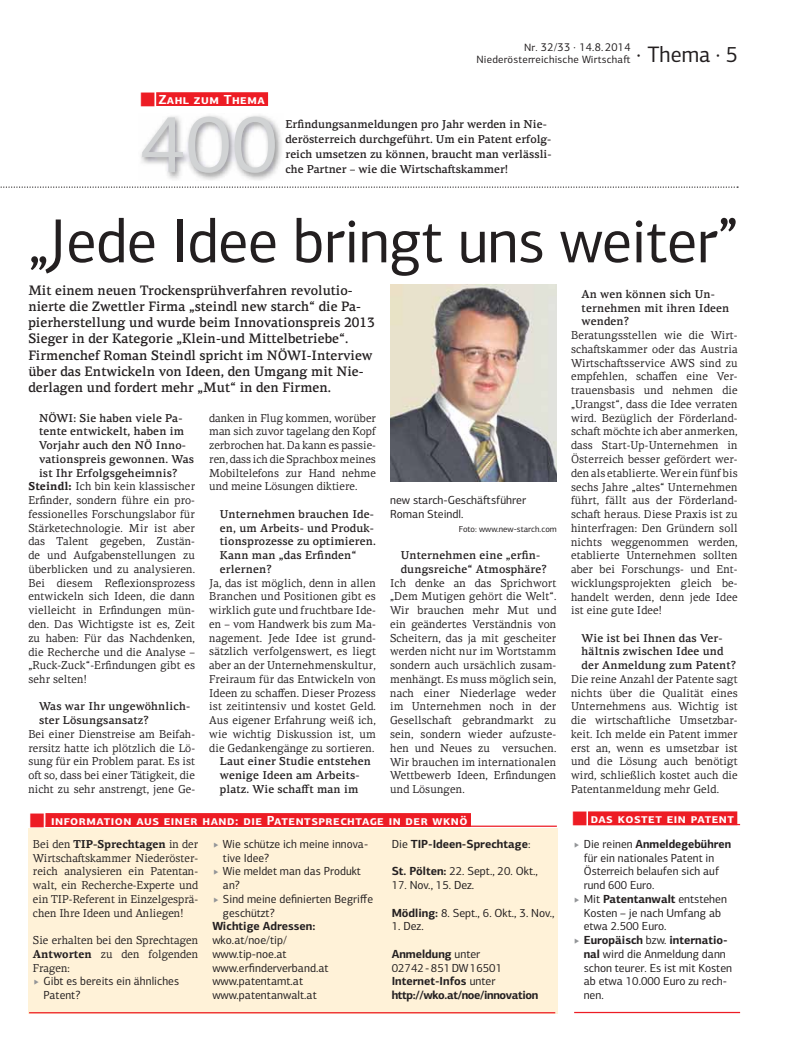
<style>
.page{position:relative;width:798px;height:1063px;background:#fff}
.page>*{position:absolute;margin:0;border:0;box-sizing:border-box;transform-origin:0 0}
.t1{font:82.5px "PF Centro Sans Pro";color:#d1d3d4}
.t2{font:62.5px "PF Centro Sans Pro";letter-spacing:-.01em;color:#231f20;scale:.96 1}
.t3{font:22.5px "PF Centro Sans Pro";color:#231f20;scale:.96 1}
.t4{font:500 13.75px/16.2px "PF Centro Serif Pro";color:#231f20;scale:.96 1}
.t5{font:700 13.12px "PF Centro Sans Pro";letter-spacing:.04em;color:#fff}
.t6{font:11.75px/13.8px "PF Centro Sans Pro";color:#231f20;scale:.96 1}
.t7{font:700 11.75px/13.8px "PF Centro Sans Pro";color:#231f20}
.t8{font:11.75px/13.8px "PF Centro Sans Pro";color:#231f20}
.t9{font:11.75px/13.8px "PF Centro Sans Pro";letter-spacing:.035em;color:#231f20}
.t10{font:11.5px/13.8px "PF Centro Serif Pro";letter-spacing:.01em;color:#231f20;text-align:justify;scale:.96 1}
.t11{font:500 11.5px/13.8px "PF Centro Serif Pro";letter-spacing:.01em;color:#231f20}
.t12{font:11.5px "PF Centro Sans Pro";letter-spacing:.02em;color:#231f20;scale:.96 1}
.t13{font:10.62px "PF Centro Sans Pro";letter-spacing:.02em;color:#231f20}
.t14{font:8.75px "PF Centro Sans Pro";color:#231f20}
.s1{font-size:10.62px}
.s2{font-weight:700}
.s3{font-weight:400}
</style>
<div class="page">
<svg style="left:0;top:187px;width:737px;height:1px"></svg>
<div style="left:28px;top:828px;width:530px;height:185px;background:#fff2d8"></div>
<div style="left:45px;top:813px;width:426px;height:14px;background:#ed1c24"></div>
<hr style="left:45px;top:826px;width:511px;height:1px;background:#ed1c24">
<hr style="left:29px;top:1012px;width:526px;height:1px;background:#ed1c24">
<hr style="left:574px;top:1012px;width:165px;height:1px;background:#ed1c24">
<div style="left:587px;top:811px;width:150px;height:14px;background:#ed1c24"></div>
<hr style="left:587px;top:824px;width:152px;height:1px;background:#ed1c24">
<img style="left:141px;top:115px;width:141px;height:65px">
<div style="left:156px;top:92px;width:112px;height:14px;background:#ed1c24"></div>
<img style="left:390px;top:284px;width:166px;height:197px">
<svg style="left:587px;top:811px;width:25px;height:15px"></svg>
<p class="t12" style="left:524px;top:43px;width:112px"><span class="s1">Nr.</span> 32/33 · 14.8. 2014</p>
<p class="t13" style="left:476px;top:55px;width:155px">Niederösterreichische Wirtscha-</p>
<h3 class="t3" style="left:636px;top:46px;width:107px">· Thema · 5</h3>
<p class="t5" style="left:159px;top:95px;width:107px">Zahl zum Thema</p>
<h1 class="t1" style="left:139px;top:113px;width:140px">400</h1>
<p class="t11" style="left:285px;top:117px;width:267px;line-height:15px">Erfindungsanmeldungen pro Jahr werden in Nie&shy;derösterreich durchgeführt. Um ein Patent erfolg&shy;reich umsetzen zu können, braucht man verlässli&shy;che Partner – wie die Wirtscha-skammer!</p>
<h2 class="t2" style="left:28px;top:218px;width:740px">„Jede Idee bringt uns weiter”</h2>
<p class="t4" style="left:28px;top:283px;width:362px">Mit einem neuen Trockensprühverfahren revolutio&shy;nierte die Zwettler Firma „steindl new starch“ die Pa&shy;pierherstellung und wurde beim Innovationspreis 2013<br>Sieger in der Kategorie „Klein-und Mittelbetriebe“.<br>Firmenchef Roman Steindl spricht im NÖWI-Interview über das Entwickeln von Ideen, den Umgang mit Nie&shy;derlagen und fordert mehr „Mut“ in den Firmen.</p>
<p class="t11" style="left:39px;top:412px;width:145px">NÖWI: Sie haben viele Pa-</p>
<p class="t11" style="left:39px;top:426px;width:147px">tente entwickelt, haben im</p>
<p class="t11" style="left:39px;top:440px;width:148px">Vorjahr auch den NÖ Inno-</p>
<p class="t11" style="left:39px;top:453px;width:157px">vationspreis gewonnen. Was</p>
<p class="t11" style="left:39px;top:467px;width:140px">ist Ihr Erfolgsgeheimnis?</p>
<p class="t10" style="left:28px;top:481px;width:175px"><span class="s2">Steindl:</span> Ich bin kein klassischer</p>
<p class="t10" style="left:28px;top:495px;width:175px">Erfinder, sondern führe ein pro-</p>
<p class="t10" style="left:28px;top:508px;width:175px">fessionelles Forschungslabor für</p>
<p class="t10" style="left:28px;top:522px;width:175px">Stärketechnologie. Mir ist aber</p>
<p class="t10" style="left:28px;top:536px;width:175px">das Talent gegeben, Zustän-</p>
<p class="t10" style="left:28px;top:550px;width:175px">de und Aufgabenstellungen zu</p>
<p class="t10" style="left:28px;top:563px;width:175px">überblicken und zu analysieren.</p>
<p class="t10" style="left:28px;top:577px;width:175px">Bei diesem Reflexionsprozess</p>
<p class="t10" style="left:28px;top:591px;width:175px">entwickeln sich Ideen, die dann</p>
<p class="t10" style="left:28px;top:605px;width:175px">vielleicht in Erfindungen mün-</p>
<p class="t10" style="left:28px;top:618px;width:175px">den. Das Wichtigste ist es, Zeit</p>
<p class="t10" style="left:28px;top:632px;width:175px">zu haben: Für das Nachdenken,</p>
<p class="t10" style="left:28px;top:646px;width:175px">die Recherche und die Analyse –</p>
<p class="t10" style="left:28px;top:660px;width:175px">„Ruck-Zuck“-Erfindungen gibt es</p>
<p class="t10" style="left:28px;top:673px;width:62px">sehr selten!</p>
<p class="t11" style="left:39px;top:701px;width:153px">Was war Ihr ungewöhnlich&shy;ster Lösungsansatz?</p>
<p class="t10" style="left:28px;top:728px;width:175px">Bei einer Dienstreise am Beifah&shy;rersitz hatte ich plötzlich die Lö&shy;sung für ein Problem parat. Es ist o- so, dass bei einer Tätigkeit, die nicht zu sehr anstrengt, jene Ge-</p>
<p class="t10" style="left:209px;top:412px;width:175px">danken in Flug kommen, worüber man sich zuvor tagelang den Kopf zerbrochen hat. Da kann es passie&shy;ren, dass ich die Sprachbox meines Mobiltelefons zur Hand nehme und meine Lösungen diktiere.</p>
<p class="t11" style="left:220px;top:508px;width:157px">Unternehmen brauchen Ide&shy;en, um Arbeits- und Produk&shy;tionsprozesse zu optimieren.<br>Kann man „das Erfinden“ erlernen?</p>
<p class="t10" style="left:209px;top:577px;width:175px">Ja, das ist möglich, denn in allen Branchen und Positionen gibt es wirklich gute und fruchtbare Ide&shy;en – vom Handwerk bis zum Ma&shy;nagement. Jede Idee ist grund&shy;sätzlich verfolgenswert, es liegt aber an der Unternehmenskultur, Freiraum für das Entwickeln von Ideen zu schaffen. Dieser Prozess ist zeitintensiv und kostet Geld.<br>Aus eigener Erfahrung weiß ich, wie wichtig Diskussion ist, um die Gedankengänge zu sortieren.</p>
<p class="t11" style="left:220px;top:756px;width:153px">Laut einer Studie entstehen wenige Ideen am Arbeits&shy;platz. Wie schafft man im</p>
<p class="t8" style="left:390px;top:495px;width:137px">new starch-Geschä-sführer<br>Roman Steindl.</p>
<p class="t14" style="left:458px;top:525px;width:99px">Foto: www.new-starch.com</p>
<p class="t11" style="left:400px;top:550px;width:147px">Unternehmen eine „erfin&shy;dungsreiche“ Atmosphäre?</p>
<p class="t10" style="left:390px;top:577px;width:175px">Ich denke an das Sprichwort „Dem Mutigen gehört die Welt“.<br>Wir brauchen mehr Mut und ein geändertes Verständnis von Scheitern, das ja mit gescheiter werden nicht nur im Wortstamm sondern auch ursächlich zusam&shy;menhängt. Es muss möglich sein, nach einer Niederlage weder im Unternehmen noch in der Gesellscha- gebrandmarkt zu sein, sondern wieder aufzuste&shy;hen und Neues zu versuchen.<br>Wir brauchen im internationalen Wettbewerb Ideen, Erfindungen und Lösungen.</p>
<p class="t5" style="left:51px;top:816px;width:418px">information aus einer hand: die Patentsprechtage in der wknö</p>
<p class="t10" style="left:33px;top:838px;width:173px">Bei den <span class="s2">TIP-Sprechtagen</span> in der Wirtscha-skammer Niederöster&shy;reich analysieren ein Patentan&shy;walt, ein Recherche-Experte und ein TIP-Referent in Einzelgesprä&shy;chen Ihre Ideen und Anliegen!</p>
<p class="t10" style="left:33px;top:935px;width:173px">Sie erhalten bei den Sprechtagen <span class="s2">Antworten</span> zu den folgenden Fragen:</p>
<p class="t6" style="left:44px;top:976px;width:142px">Gibt es bereits ein ähnliches<br>Patent?</p>
<p class="t6" style="left:223px;top:838px;width:158px">Wie schütze ich meine innova&shy;tive Idee?<br>Wie meldet man das Produkt an?<br>Sind meine definierten Begriffe geschützt?</p>
<p class="t7" style="left:212px;top:921px;width:104px">Wichtige Adressen:</p>
<p class="t9" style="left:212px;top:935px;width:118px">wko.at/noe/tip/ www.tip-noe.at www.erfinderverband.at www.patentamt.at www.patentanwalt.at</p>
<p class="t7" style="left:391px;top:838px;width:140px"><span class="s3">Die</span> TIP-Ideen-Sprechtage<span class="s3">:</span></p>
<p class="t8" style="left:391px;top:866px;width:148px"><span class="s2">St. Pölten:</span> 22. Sept., 20. Okt.,</p>
<p class="t8" style="left:391px;top:880px;width:84px">17. Nov., 15. Dez.</p>
<p class="t8" style="left:391px;top:907px;width:164px"><span class="s2">Mödling:</span> 8. Sept., 6. Okt., 3. Nov.,</p>
<p class="t8" style="left:391px;top:921px;width:34px">1. Dez.</p>
<p class="t7" style="left:391px;top:948px;width:148px">Anmeldung <span class="s3">unter<br>02742 - 851 DW 16501<br></span>Internet-Infos <span class="s3">unter </span>http://wko.at/noe/innovation</p>
<p class="t11" style="left:581px;top:288px;width:149px">An wen können sich Un&shy;ternehmen mit ihren Ideen wenden?</p>
<p class="t10" style="left:570px;top:330px;width:175px">Beratungsstellen wie die Wirt&shy;scha-skammer oder das Austria Wirtscha-sservice AWS sind zu empfehlen, schaffen eine Ver&shy;trauensbasis und nehmen die „Urangst“, dass die Idee verraten wird. Bezüglich der Förderland&shy;scha- möchte ich aber anmerken, dass Start-Up-Unternehmen in Österreich besser gefördert wer&shy;den als etablierte. Wer ein fünf bis sechs Jahre „altes“ Unternehmen führt, fällt aus der Förderland&shy;scha- heraus. Diese Praxis ist zu hinterfragen: Den Gründern soll nichts weggenommen werden, etablierte Unternehmen sollten aber bei Forschungs- und Ent&shy;wicklungsprojekten gleich be&shy;handelt werden, denn jede Idee ist eine gute Idee!</p>
<p class="t11" style="left:581px;top:632px;width:156px">Wie ist bei Ihnen das Ver&shy;hältnis zwischen Idee und der Anmeldung zum Patent?</p>
<p class="t10" style="left:570px;top:673px;width:175px">Die reine Anzahl der Patente sagt nichts über die Qualität eines Unternehmens aus. Wichtig ist die wirtscha-liche Umsetzbar&shy;keit. Ich melde ein Patent immer erst an, wenn es umsetzbar ist und die Lösung auch benötigt wird, schließlich kostet auch die Patentanmeldung mehr Geld.</p>
<p class="t5" style="left:590px;top:814px;width:144px">das kostet ein patent</p>
<p class="t6" style="left:583px;top:838px;width:156px">Die reinen <span class="s2">Anmeldegebühren </span>für ein nationales Patent in<br>Österreich belaufen sich auf rund 600 Euro.<br>Mit <span class="s2">Patentanwalt</span> entstehen<br>Kosten – je nach Umfang ab etwa 2.500 Euro.<br><span class="s2">Europäisch</span> bzw. <span class="s2">internatio&shy;nal</span> wird die Anmeldung dann schon teurer. Es ist mit Kosten ab etwa 10.000 Euro zu rech&shy;nen.</p>
</div>
